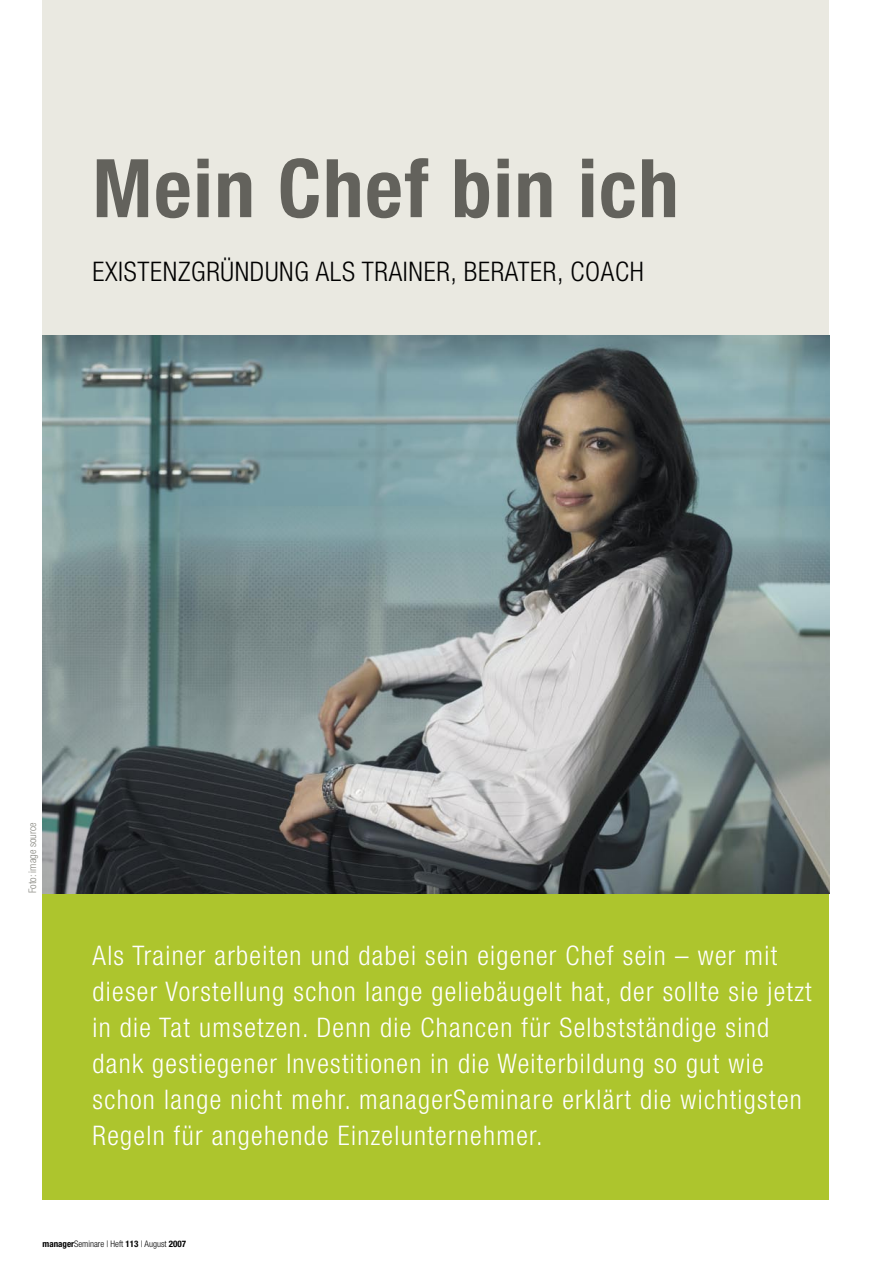
<style>
.page{position:relative;width:893px;height:1263px;background:#fff}
.page>*{position:absolute;margin:0;border:0;box-sizing:border-box;transform-origin:0 0}
.Head{font:700 condensed 81px "Helvetica Neue LT";letter-spacing:.02em;color:#63625c}
._1_3_Vorspann{font:300 condensed 27px/36px "Helvetica Neue LT";letter-spacing:.05em;color:#fff}
._1_2_Stichzeile{font:300 condensed 27px "Helvetica Neue LT";letter-spacing:.025em;color:#000}
._1_1_Head_46pt{font:300 condensed 10.5px "Helvetica Neue LT";color:#888881}
.t1{font:300 condensed 9px "Helvetica Neue LT";color:#000}
.s1{font-weight:700}
</style>
<div class="page">
<div style="left:42px;top:0;width:787px;height:459px;background:#eae9e1"></div>
<div style="left:43px;top:893px;width:786px;height:306px;background:#adc52d"></div>
<img style="left:43px;top:335px;width:786px;height:558px">
<p class="Head" style="left:92px;top:139px;width:588px">Mein Chef bin ich</p>
<p class="_1_2_Stichzeile" style="left:92px;top:256px;width:553px">EXISTENZGRÜNDUNG ALS TRAINER, BERATER, COACH</p>
<p class="_1_1_Head_46pt" style="left:26px;top:893px;width:72px;rotate:-90deg">Foto: image source</p>
<p class="_1_3_Vorspann" style="left:92px;top:937px;width:721px">Als Trainer arbeiten und dabei sein eigener Chef sein – wer mit dieser Vorstellung schon lange geliebäugelt hat, der sollte sie jetzt in die Tat umsetzen. Denn die Chancen für Selbstständige sind dank gestiegener Investitionen in die Weiterbildung so gut wie schon lange nicht mehr. managerSeminare erklärt die wichtigsten Regeln für angehende Einzelunternehmer.</p>
<p class="t1" style="left:43px;top:1238px;width:145px"><span class="s1">manager</span>Seminare | Heft <span class="s1">113</span> | August <span class="s1">2007</span></p>
</div>
